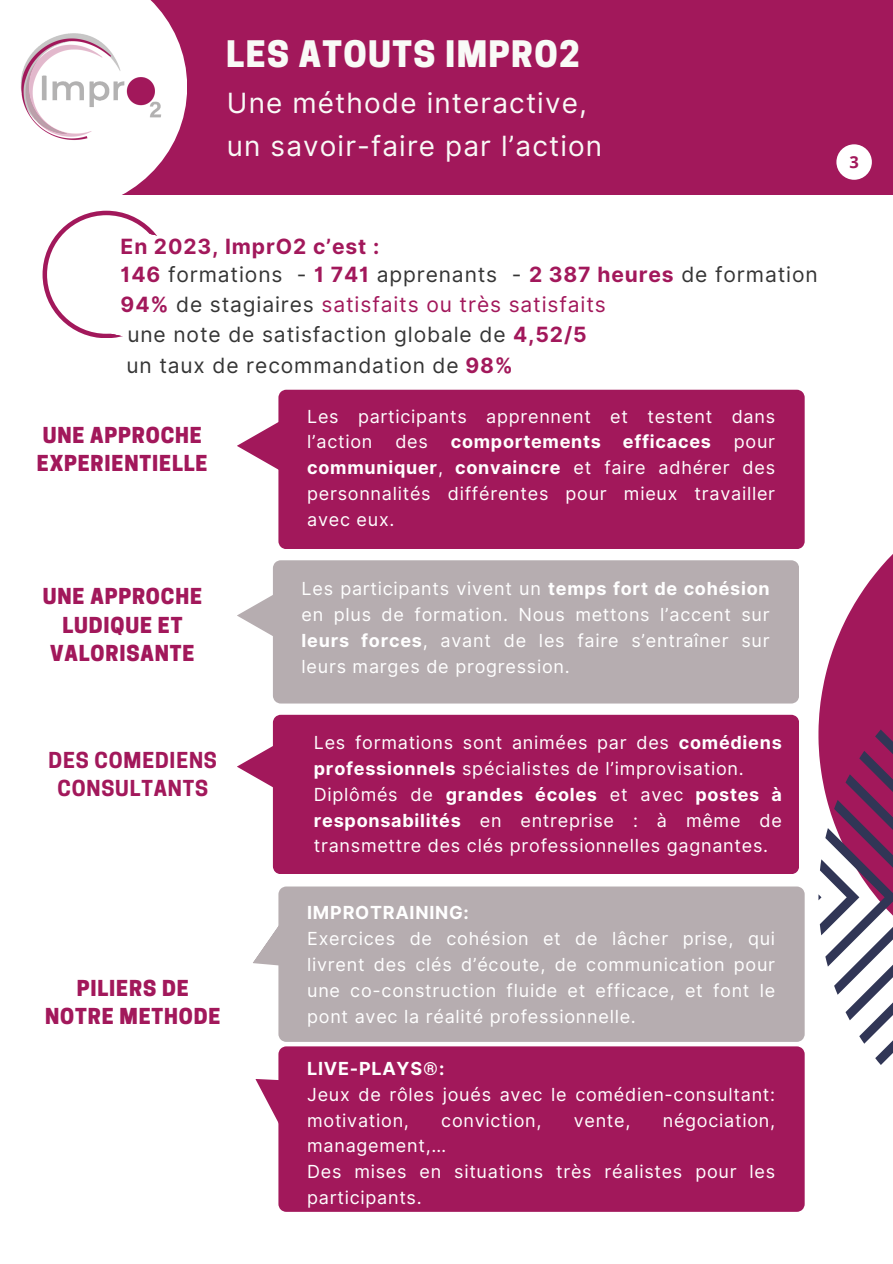
<style>
.page{position:relative;width:893px;height:1264px;background:#fff}
.page>*{position:absolute;margin:0;border:0;box-sizing:border-box;transform-origin:0 0}
.t1{font:800 34.2px "Cooper Hewitt";letter-spacing:.04em;color:#f9faf7}
.t2{font:27.9px "Inter";letter-spacing:.04em;color:#f9faf7}
.t3{font:21px "Inter";letter-spacing:.04em;color:#353535}
.t4{font:21px "Inter";letter-spacing:.04em;color:#a2185b}
.t5{font:700 21px "Inter";letter-spacing:.04em;color:#a2185b}
.t6{font:800 20.7px/28.2px "Cooper Hewitt";letter-spacing:.04em;color:#a2185b;text-align:center}
.t7{font:700 20.7px/28.2px "Cooper Hewitt";letter-spacing:.04em;color:#a2185b;text-align:center}
.t8{font:18px/25.8px "Inter";letter-spacing:.04em;color:#fff}
.t9{font:700 18px "Inter";letter-spacing:.04em;color:#fff}
.t10{font:700 16.5px "Open Sans";color:#a2185b}
.s1{font-weight:700;color:#a2185b}
.s2{font-weight:700}
.s3{color:#353535}
</style>
<div class="page">
<div style="left:0;top:0;width:892px;height:194px;background:#a2185b"></div>
<svg style="left:818px;top:555px;width:74px;height:509px"></svg>
<div style="left:278px;top:886px;width:526px;height:155px;background:#b6adb0"></div>
<div style="left:278px;top:1046px;width:526px;height:165px;background:#a2185b"></div>
<svg style="left:255px;top:1078px;width:63px;height:56px"></svg>
<svg style="left:253px;top:911px;width:62px;height:57px"></svg>
<div style="left:278px;top:390px;width:526px;height:159px;background:#a2185b"></div>
<svg style="left:237px;top:421px;width:42px;height:49px"></svg>
<div style="left:273px;top:714px;width:526px;height:160px;background:#a2185b"></div>
<svg style="left:237px;top:745px;width:36px;height:42px"></svg>
<div style="left:273px;top:560px;width:526px;height:143px;background:#b6adb0"></div>
<svg style="left:237px;top:591px;width:42px;height:49px"></svg>
<svg style="left:43px;top:211px;width:102px;height:123px"></svg>
<svg style="left:83px;top:224px;width:74px;height:114px"></svg>
<svg style="left:0;top:0;width:187px;height:211px;fill:#fff"></svg>
<img style="left:10px;top:26px;width:161px;height:121px">
<div style="left:836px;top:144px;width:35px;height:36px;background:#fff;border-radius:50%"></div>
<p class="t1" style="left:226px;top:41px;width:355px">LES ATOUTS IMPRO2</p>
<h6 class="t2" style="left:227px;top:86px;width:361px">Une méthode interactive,</h6>
<h3 class="t2" style="left:227px;top:129px;width:377px">un savoir-faire par l’action</h3>
<h6 class="t5" style="left:121px;top:234px;width:260px">En 2023, ImprO2 c’est :</h6>
<p class="t3" style="left:121px;top:261px;width:698px"><span class="s1">146</span> formations - <span class="s1">1 741</span> apprenants - <span class="s1">2 387 heures</span> de formation</p>
<p class="t4" style="left:121px;top:292px;width:487px"><span class="s2">94%</span> <span class="s3">de stagiaires</span> satisfaits ou très satisfaits</p>
<p class="t3" style="left:127px;top:322px;width:460px">une note de satisfaction globale de <span class="s1">4,52/5</span></p>
<p class="t3" style="left:126px;top:352px;width:388px">un taux de recommandation de <span class="s1">98%</span></p>
<h6 class="t6" style="left:37px;top:423px;width:172px;text-align:left">UNE APPROCHE<br>EXPERIENTIELLE</h6>
<h6 class="t6" style="left:43px;top:585px;width:161px">UNE APPROCHE<br>LUDIQUE ET<br>VALORISANTE</h6>
<p class="t7" style="left:49px;top:748px;width:170px">DES COMEDIENS<br>CONSULTANTS</p>
<h3 class="t6" style="left:45px;top:976px;width:177px">PILIERS DE<br>NOTRE METHODE</h3>
<p class="t8" style="left:307px;top:403px;width:469px">Les participants apprennent et testent dans l’action</p>
<p class="t8" style="left:395px;top:429px;width:34px">des</p>
<p class="t9" style="left:450px;top:431px;width:262px">comportements efficaces</p>
<p class="t8" style="left:307px;top:429px;width:469px;text-align:justify;text-indent:426px">pour <span class="s2">communiquer</span>, <span class="s2">convaincre</span> et faire adhérer des personnalités différentes pour mieux travailler avec eux.</p>
<p class="t8" style="left:301px;top:575px;width:469px;text-align:justify">Les participants vivent un <span class="s2">temps fort de cohésion </span>en plus de formation. Nous mettons l’accent sur <span class="s2">leurs forces</span>, avant de les faire s’entraîner sur leurs marges de progression.</p>
<h3 class="t8" style="left:314px;top:729px;width:469px">Les formations sont animées par des <span class="s2">comédiens professionnels</span> spécialistes de l’improvisation.<br>Diplômés de <span class="s2">grandes écoles</span> et avec <span class="s2">postes à responsabilités</span> en entreprise : à même de transmettre des clés professionnelles gagnantes.</h3>
<p class="t8" style="left:307px;top:900px;width:469px"><span class="s2">IMPROTRAINING:<br></span>Exercices de cohésion et de lâcher prise, qui livrent des clés d’écoute, de communication pour une co-construction fluide et efficace, et font le pont avec la réalité professionnelle.</p>
<h5 class="t8" style="left:307px;top:1055px;width:469px"><span class="s2">LIVE-PLAYS®:<br></span>Jeux de rôles joués avec le comédien-consultant: motivation,</h5>
<h5 class="t8" style="left:441px;top:1107px;width:102px">conviction,</h5>
<h5 class="t8" style="left:573px;top:1107px;width:58px">vente,</h5>
<h5 class="t8" style="left:662px;top:1107px;width:114px">négociation,</h5>
<h5 class="t8" style="left:307px;top:1132px;width:469px">management,…<br>Des mises en situations très réalistes pour les participants.</h5>
<h3 class="t10" style="left:849px;top:150px;width:11px">3</h3>
</div>
